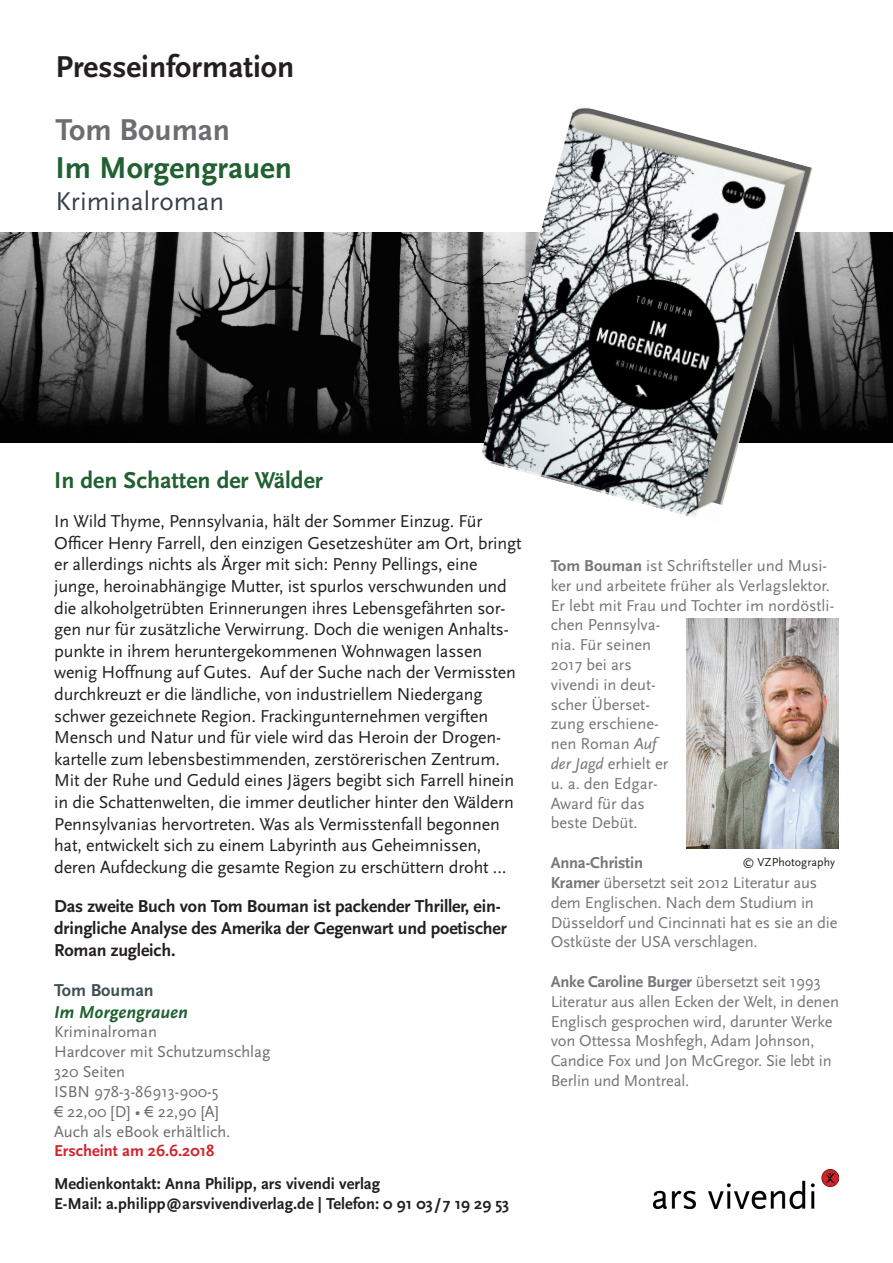
<style>
.page{position:relative;width:893px;height:1263px;background:#fff}
.page>*{position:absolute;margin:0;border:0;box-sizing:border-box;transform-origin:0 0}
.t1{font:700 31.5px "Scala Sans";color:#231f20}
.t2{font:700 31.5px "Scala Sans";color:#206031}
.t3{font:700 31.5px "Scala Sans";color:#6c6d70}
.t4{font:27px "Scala Sans";color:#354247}
.t5{font:700 24px "Scala Sans";color:#206031}
.Aufzählung{font:18px/21.6px "Scala Sans";letter-spacing:-.01em;color:#231f20}
.Aufzählung-2{font:700 18px/21.6px "Scala Sans";letter-spacing:-.01em;color:#231f20}
.t6{font:italic 700 18px "Scala Sans";color:#206031}
.t7{font:700 18px "Scala Sans";color:#415055}
.Aufzählung-3{font:16.5px/19.8px "Scala Sans";letter-spacing:-.01em;color:#757679}
.t8{font:16.5px "Scala Sans";color:#6c6d70}
.t9{font:700 16.5px "Scala Sans";color:#231f20}
.t10{font:700 16.5px "Scala Sans";color:#d1232a}
.t11{font:12px "Scala Sans";color:#231f20}
.s1{font-family:"Scala Sans LF"}
.s2{font-weight:700}
.s3{font-style:italic}
</style>
<div class="page">
<img style="left:654px;top:1170px;width:185px;height:39px">
<img style="left:0;top:232px;width:893px;height:210px">
<img style="left:479px;top:107px;width:333px;height:411px">
<img style="left:686px;top:619px;width:153px;height:230px">
<p class="t1" style="left:55px;top:50px;width:240px">Presseinformation</p>
<p class="t3" style="left:55px;top:113px;width:176px">Tom Bouman</p>
<p class="t2" style="left:55px;top:151px;width:238px">Im Morgengrauen</p>
<p class="t4" style="left:55px;top:187px;width:170px">Kriminalroman</p>
<p class="t5" style="left:54px;top:467px;width:270px">In den Schatten der Wälder</p>
<p class="Aufzählung" style="left:54px;top:511px;width:469px">In Wild Thyme, Pennsylvania, hält der Sommer Einzug. Für Officer Henry Farrell, den einzigen Gesetzeshüter am Ort, bringt er allerdings nichts als Ärger mit sich: Penny Pellings, eine junge, heroinabhängige Mutter, ist spurlos verschwunden und die alkoholgetrübten Erinnerungen ihres Lebensgefährten sor&shy;gen nur für zusätzliche Verwirrung. Doch die wenigen Anhalts&shy;punkte in ihrem heruntergekommenen Wohnwagen lassen wenig Hoffnung auf Gutes. Auf der Suche nach der Vermissten durchkreuzt er die ländliche, von industriellem Niedergang schwer gezeichnete Region. Frackingunternehmen vergiften Mensch und Natur und für viele wird das Heroin der Drogen&shy;kartelle zum lebensbestimmenden, zerstörerischen Zentrum.<br>Mit der Ruhe und Geduld eines Jägers begibt sich Farrell hinein in die Schattenwelten, die immer deutlicher hinter den Wäldern Pennsylvanias hervortreten. Was als Vermisstenfall begonnen hat, entwickelt sich zu einem Labyrinth aus Geheimnissen, deren Aufdeckung die gesamte Region zu erschüttern droht …</p>
<p class="Aufzählung-2" style="left:54px;top:896px;width:454px">Das zweite Buch von Tom Bouman ist packender Thriller, ein&shy;dringliche Analyse des Amerika der Gegenwart und poetischer<br>Roman zugleich.</p>
<p class="t7" style="left:54px;top:980px;width:101px">Tom Bouman</p>
<p class="t6" style="left:54px;top:1002px;width:135px">Im Morgengrauen</p>
<p class="t8" style="left:54px;top:1023px;width:105px">Kriminalroman</p>
<p class="t8" style="left:54px;top:1043px;width:218px">Hardcover mit Schutzumschlag</p>
<p class="t8" style="left:54px;top:1063px;width:73px">320 Seiten</p>
<p class="t8" style="left:54px;top:1082px;width:166px">ISBN 978-3-86913-900-5</p>
<p class="t8" style="left:54px;top:1102px;width:166px"><span class="s1">€</span> 22,00 [D] • <span class="s1">€</span> 22,90 [A]</p>
<p class="t8" style="left:54px;top:1122px;width:178px">Auch als eBook erhältlich.</p>
<p class="t10" style="left:54px;top:1142px;width:162px">Erscheint am 26.6.2018</p>
<p class="t9" style="left:54px;top:1175px;width:328px">Medienkontakt: Anna Philipp, ars vivendi verlag</p>
<p class="t9" style="left:54px;top:1194px;width:457px">E-Mail: a.philipp@arsvivendiverlag.de | Telefon: 0 91 03/7 19 29 53</p>
<p class="Aufzählung-3" style="left:551px;top:556px;width:285px"><span class="s2">Tom Bouman</span> ist Schriftsteller und Musi&shy;ker und arbeitete früher als Verlagslektor.<br>Er lebt mit Frau und Tochter im nordöstli&shy;chen Pennsylva-<br>nia. Für seinen<br>2017 bei ars<br>vivendi in deut-<br>scher Überset-<br>zung erschiene-<br>nen Roman <span class="s3">Auf<br>der Jagd</span> erhielt er<br>u. a. den Edgar-<br>Award für das<br>beste Debüt.</p>
<p class="Aufzählung-3" style="left:551px;top:853px;width:288px"><span class="s2">Anna-Christin<br>Kramer</span> übersetzt seit 2012 Literatur aus dem Englischen. Nach dem Studium in Düsseldorf und Cincinnati hat es sie an die Ostküste der USA verschlagen.</p>
<p class="Aufzählung-3" style="left:551px;top:972px;width:290px"><span class="s2">Anke Caroline Burger</span> übersetzt seit 1993<br>Literatur aus allen Ecken der Welt, in denen Englisch gesprochen wird, darunter Werke von Ottessa Moshfegh, Adam Johnson, Candice Fox und Jon McGregor. Sie lebt in Berlin und Montreal.</p>
<p class="t11" style="left:742px;top:856px;width:94px">© VZPhotography</p>
</div>
